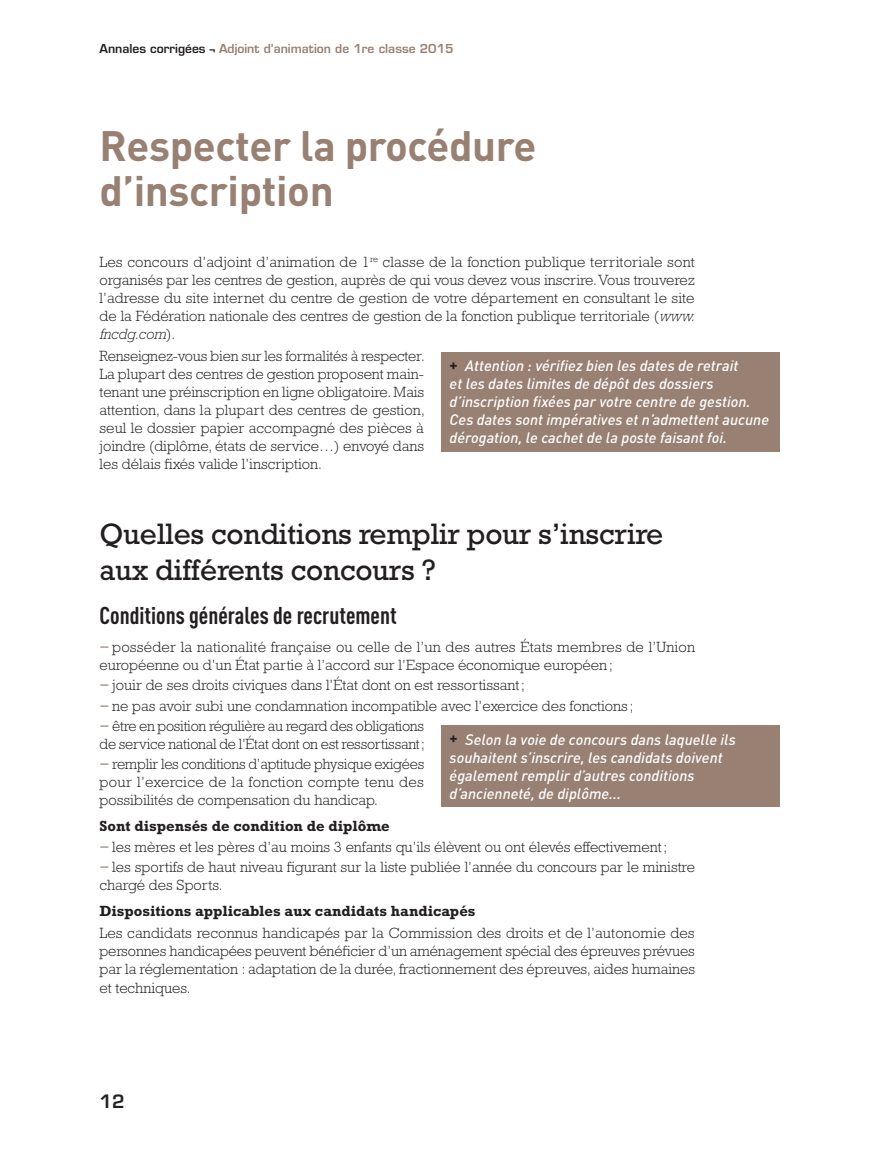
<style>
.page{position:relative;width:896px;height:1152px;background:#fff}
.page>*{position:absolute;margin:0;border:0;box-sizing:border-box;transform-origin:0 0}
.Titre_1{font:700 42px/45px "DIN Pro";letter-spacing:-.01em;color:#988073}
.Titre_2{font:30px/36px "Rockwell Std";letter-spacing:-.01em;color:#231f20}
.Titre_3{font:700 24px "DIN Cond";color:#231f20}
.t1{font:600 18px "Eurostile LT Std";color:#231f20}
.t2{font:300 15px/18px "Rockwell Std";color:#231f20;text-align:justify}
.t3{font:italic 500 15px/18px "DIN";color:#fff}
.Titre_5{font:700 15px "Rockwell Std";color:#231f20}
.t4{font:600 12px "Eurostile LT Std";color:#988073}
.s1{color:#231f20}
.s2{font-style:italic}
.s3{font-family:"DIN Pro";font-weight:700;font-style:normal;color:#231f20}
.s4{font-weight:400;color:#988073}
</style>
<div class="page">
<div style="left:441px;top:352px;width:339px;height:100px;background:#988073"></div>
<div style="left:441px;top:725px;width:339px;height:82px;background:#988073"></div>
<p class="t4" style="left:100px;top:41px;width:356px"><span class="s1">Annales corrigées</span> <sub>¬</sub> Adjoint d’animation de 1re classe 2015</p>
<p class="Titre_1" style="left:100px;top:122px;width:438px">Respecter la procédure d’inscription</p>
<p class="t2" style="left:100px;top:253px;width:597px">Les concours d’adjoint d’animation de 1<sup>re</sup> classe de la fonction publique territoriale sont organisés par les centres de gestion, auprès de qui vous devez vous inscrire. Vous trouverez l’adresse du site internet du centre de gestion de votre département en consultant le site de la Fédération nationale des centres de gestion de la fonction publique territoriale (<span class="s2">www. fncdg.com</span>).</p>
<p class="t2" style="left:100px;top:347px;width:327px">Renseignez-vous bien sur les formalités à respecter.<br>La plupart des centres de gestion proposent main&shy;tenant une préinscription en ligne obligatoire. Mais attention, dans la plupart des centres de gestion, seul le dossier papier accompagné des pièces à joindre (diplôme, états de service…) envoyé dans les délais fixés valide l’inscription.</p>
<p class="t3" style="left:450px;top:356px;width:321px"><span class="s3">+</span> Attention : vérifiez bien les dates de retrait<br>et les dates limites de dépôt des dossiers d’inscription fixées par votre centre de gestion.<br>Ces dates sont impératives et n’admettent aucune dérogation, le cachet de la poste faisant foi.</p>
<p class="Titre_2" style="left:100px;top:515px;width:565px">Quelles conditions remplir pour s’inscrire aux différents concours ?</p>
<p class="Titre_3" style="left:100px;top:600px;width:299px">Conditions générales de recrutement</p>
<p class="t2" style="left:100px;top:638px;width:597px"><span class="s4">−</span> posséder la nationalité française ou celle de l’un des autres États membres de l’Union européenne ou d’un État partie à l’accord sur l’Espace économique européen;</p>
<p class="t2" style="left:100px;top:676px;width:427px"><span class="s4">−</span> jouir de ses droits civiques dans l’État dont on est ressortissant;</p>
<p class="t2" style="left:100px;top:696px;width:535px"><span class="s4">−</span> ne pas avoir subi une condamnation incompatible avec l’exercice des fonctions ;</p>
<p class="t2" style="left:100px;top:716px;width:327px"><span class="s4">−</span> être en position régulière au regard des obligations de service national de l’État dont on est ressortissant;</p>
<p class="t2" style="left:100px;top:754px;width:326px"><span class="s4">−</span> remplir les conditions d’aptitude physique exigées pour l’exercice de la fonction compte tenu des possibilités de compensation du handicap.</p>
<p class="Titre_5" style="left:100px;top:817px;width:292px">Sont dispensés de condition de diplôme</p>
<p class="t2" style="left:100px;top:837px;width:569px"><span class="s4">−</span> les mères et les pères d’au moins 3 enfants qu’ils élèvent ou ont élevés effectivement;</p>
<p class="t2" style="left:100px;top:857px;width:597px"><span class="s4">−</span> les sportifs de haut niveau figurant sur la liste publiée l’année du concours par le ministre chargé des Sports.</p>
<p class="Titre_5" style="left:100px;top:902px;width:378px">Dispositions applicables aux candidats handicapés</p>
<p class="t2" style="left:100px;top:924px;width:597px">Les candidats reconnus handicapés par la Commission des droits et de l’autonomie des personnes handicapées peuvent bénéficier d’un aménagement spécial des épreuves prévues par la réglementation : adaptation de la durée, fractionnement des épreuves, aides humaines et techniques.</p>
<p class="t3" style="left:450px;top:730px;width:288px"><span class="s3">+</span> Selon la voie de concours dans laquelle ils souhaitent s’inscrire, les candidats doivent également remplir d’autres conditions d’ancienneté, de diplôme...</p>
<p class="t1" style="left:100px;top:1089px;width:27px">12</p>
</div>
